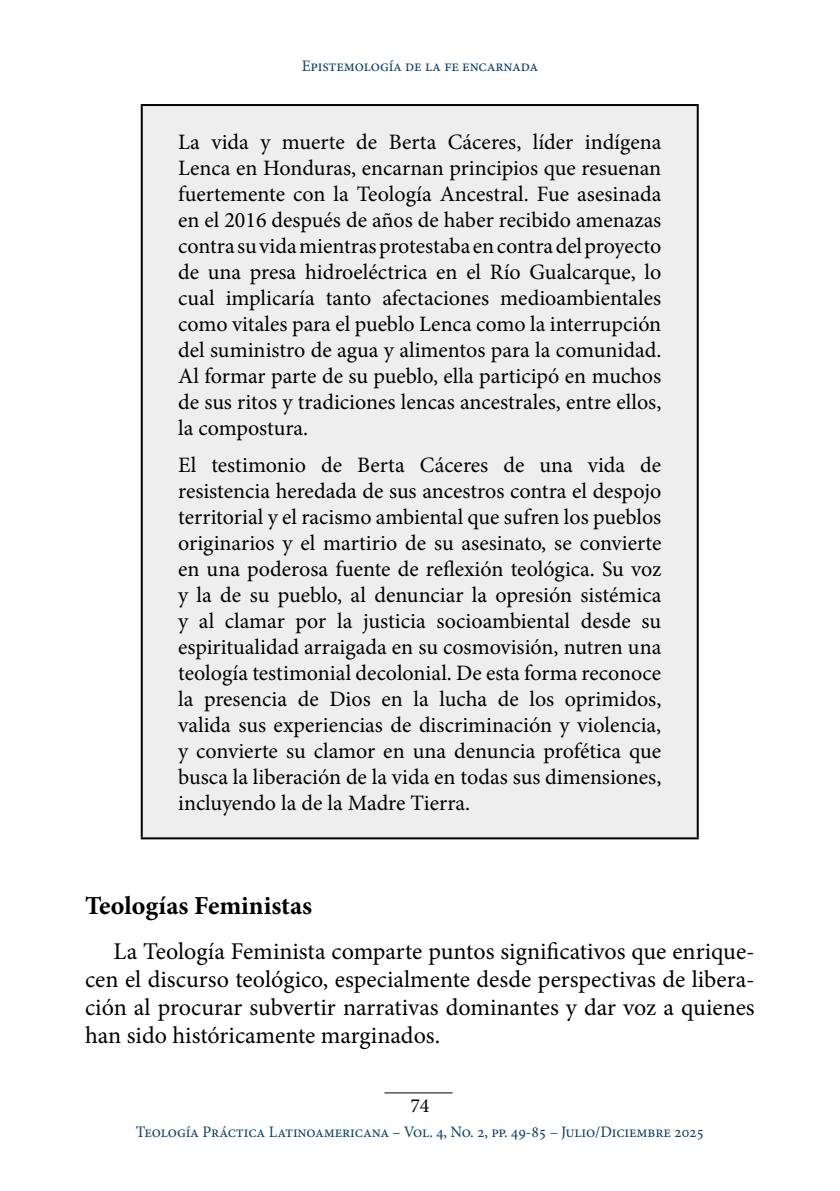
<style>
.page{position:relative;width:840px;height:1191px;background:#fff}
.page>*{position:absolute;margin:0;border:0;box-sizing:border-box;transform-origin:0 0}
.Cap1{font:700 26px "Minion Pro";color:#000}
.Texto1{font:24px/28px "Minion Pro";letter-spacing:-.005em;color:#000;text-align:justify}
.Texto-cuadro2{font:22px/26px "Minion Pro";color:#000;text-align:justify}
.t1{font:20px "Minion Pro";color:#000}
.t2{font:16px "Minion Pro";letter-spacing:-.01em;color:#0c4269}
</style>
<div class="page">
<hr style="left:384px;top:1092px;width:68px;height:1px;background:#000">
<div style="left:142px;top:105px;width:555px;height:733px;background:#eee"></div>
<hr style="left:141px;top:104px;width:557px;height:2px;background:#000">
<hr style="left:141px;top:106px;width:2px;height:731px;background:#000">
<hr style="left:696px;top:106px;width:2px;height:731px;background:#000">
<hr style="left:141px;top:837px;width:557px;height:2px;background:#000">
<p class="t2" style="left:301px;top:55px;width:238px">Epistemología de la fe encarnada</p>
<p class="Texto-cuadro2" style="left:178px;top:129px;width:484px">La vida y muerte de Berta Cáceres, líder indígena Lenca en Honduras, encarnan principios que resuenan fuertemente con la Teología Ancestral. Fue asesinada en el 2016 después de años de haber recibido amenazas contra su vida mientras protestaba en contra del proyecto de una presa hidroeléctrica en el Río Gualcarque, lo cual implicaría tanto afectaciones medioambientales como vitales para el pueblo Lenca como la interrupción del suministro de agua y alimentos para la comunidad.<br>Al formar parte de su pueblo, ella participó en muchos de sus ritos y tradiciones lencas ancestrales, entre ellos, la compostura.</p>
<p class="Texto-cuadro2" style="left:178px;top:452px;width:484px">El testimonio de Berta Cáceres de una vida de resistencia heredada de sus ancestros contra el despojo territorial y el racismo ambiental que sufren los pueblos originarios y el martirio de su asesinato, se convierte en una poderosa fuente de reflexión teológica. Su voz y la de su pueblo, al denunciar la opresión sistémica y al clamar por la justicia socioambiental desde su espiritualidad arraigada en su cosmovisión, nutren una teología testimonial decolonial. De esta forma reconoce la presencia de Dios en la lucha de los oprimidos, valida sus experiencias de discriminación y violencia, y convierte su clamor en una denuncia profética que busca la liberación de la vida en todas sus dimensiones, incluyendo la de la Madre Tierra.</p>
<p class="Cap1" style="left:85px;top:887px;width:228px">Teologías Feministas</p>
<p class="Texto1" style="left:85px;top:938px;width:670px;text-indent:28px">La Teología Feminista comparte puntos significativos que enrique&shy;cen el discurso teológico, especialmente desde perspectivas de libera&shy;ción al procurar subvertir narrativas dominantes y dar voz a quienes han sido históricamente marginados.</p>
<p class="t1" style="left:410px;top:1091px;width:21px">74</p>
<p class="t2" style="left:136px;top:1121px;width:569px">Teología Práctica Latinoamericana – Vol. 4, No. 2, pp. 49-85 – Julio/Diciembre 2025</p>
</div>
